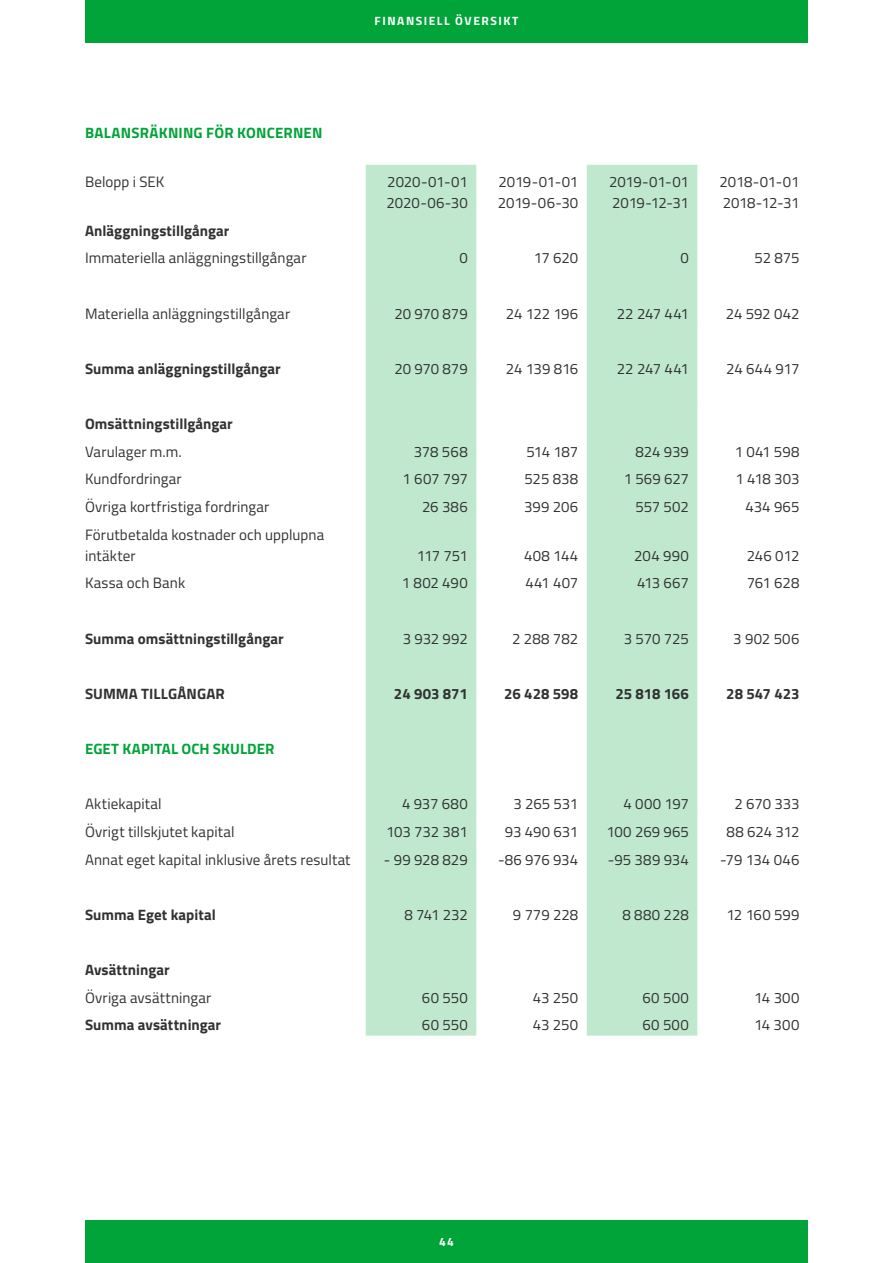
<style>
.page{position:relative;width:893px;height:1263px;background:#fff}
.page>*{position:absolute;margin:0;border:0;box-sizing:border-box;transform-origin:0 0}
.t1{font:15px/21px "Titillium Web";letter-spacing:.005em;color:#323232}
.t2{font:700 15px "Titillium Web";letter-spacing:.005em;color:#323232}
.t3{font:15px/21px "Titillium Web";letter-spacing:-.015em;color:#323232}
.t4{font:700 15px "Titillium Web";letter-spacing:.01em;color:#00a439}
.t5{font:700 12px "Titillium Web";letter-spacing:.125em;color:#fff}
</style>
<div class="page">
<div style="left:85px;top:0;width:723px;height:43px;background:#00a439"></div>
<div style="left:85px;top:1220px;width:723px;height:43px;background:#00a439"></div>
<svg style="left:366px;top:165px;width:331px;height:871px;fill:#bfe8ce"></svg>
<p class="t5" style="left:375px;top:12px;width:145px">FINANSIELL ÖVERSIKT</p>
<p class="t4" style="left:85px;top:121px;width:239px">BALANSRÄKNING FÖR KONCERNEN</p>
<p class="t1" style="left:85px;top:171px;width:81px">Belopp i SEK</p>
<p class="t1" style="left:387px;top:171px;width:83px">2020-01-01<br>2020-06-30</p>
<p class="t3" style="left:498px;top:171px;width:82px">2019-01-01<br>2019-06-30</p>
<p class="t3" style="left:609px;top:171px;width:81px">2019-01-01<br>2019-12-31</p>
<p class="t3" style="left:719px;top:171px;width:81px">2018-01-01<br>2018-12-31</p>
<p class="t2" style="left:85px;top:219px;width:146px">Anläggningstillgångar</p>
<p class="t1" style="left:85px;top:247px;width:223px">Immateriella anläggningstillgångar</p>
<p class="t1" style="left:459px;top:247px;width:10px">0</p>
<p class="t1" style="left:534px;top:247px;width:46px">17 620</p>
<p class="t1" style="left:680px;top:247px;width:10px">0</p>
<p class="t1" style="left:754px;top:247px;width:46px">52 875</p>
<p class="t1" style="left:85px;top:302px;width:207px">Materiella anläggningstillgångar</p>
<p class="t1" style="left:394px;top:302px;width:75px">20 970 879</p>
<p class="t1" style="left:506px;top:302px;width:74px">24 122 196</p>
<p class="t1" style="left:617px;top:302px;width:73px">22 247 441</p>
<p class="t1" style="left:726px;top:302px;width:75px">24 592 042</p>
<p class="t2" style="left:85px;top:357px;width:197px">Summa anläggningstillgångar</p>
<p class="t1" style="left:394px;top:357px;width:75px">20 970 879</p>
<p class="t1" style="left:506px;top:357px;width:74px">24 139 816</p>
<p class="t1" style="left:617px;top:357px;width:73px">22 247 441</p>
<p class="t1" style="left:726px;top:357px;width:75px">24 644 917</p>
<p class="t2" style="left:85px;top:412px;width:149px">Omsättningstillgångar</p>
<p class="t1" style="left:85px;top:440px;width:98px">Varulager m.m.</p>
<p class="t1" style="left:414px;top:440px;width:56px">378 568</p>
<p class="t1" style="left:526px;top:440px;width:53px">514 187</p>
<p class="t1" style="left:635px;top:440px;width:55px">824 939</p>
<p class="t1" style="left:735px;top:440px;width:66px">1 041 598</p>
<p class="t1" style="left:85px;top:468px;width:98px">Kundfordringar</p>
<p class="t1" style="left:403px;top:468px;width:67px">1 607 797</p>
<p class="t1" style="left:524px;top:468px;width:55px">525 838</p>
<p class="t1" style="left:624px;top:468px;width:67px">1 569 627</p>
<p class="t1" style="left:736px;top:468px;width:65px">1 418 303</p>
<p class="t1" style="left:85px;top:496px;width:186px">Övriga kortfristiga fordringar</p>
<p class="t1" style="left:422px;top:496px;width:47px">26 386</p>
<p class="t1" style="left:524px;top:496px;width:56px">399 206</p>
<p class="t1" style="left:635px;top:496px;width:55px">557 502</p>
<p class="t1" style="left:745px;top:496px;width:56px">434 965</p>
<p class="t1" style="left:85px;top:523px;width:241px">Förutbetalda kostnader och upplupna intäkter</p>
<p class="t1" style="left:417px;top:544px;width:52px">117 751</p>
<p class="t1" style="left:524px;top:544px;width:56px">408 144</p>
<p class="t1" style="left:634px;top:544px;width:56px">204 990</p>
<p class="t1" style="left:747px;top:544px;width:54px">246 012</p>
<p class="t1" style="left:85px;top:572px;width:102px">Kassa och Bank</p>
<p class="t1" style="left:402px;top:572px;width:67px">1 802 490</p>
<p class="t1" style="left:525px;top:572px;width:54px">441 407</p>
<p class="t1" style="left:637px;top:572px;width:53px">413 667</p>
<p class="t1" style="left:747px;top:572px;width:54px">761 628</p>
<p class="t2" style="left:85px;top:627px;width:200px">Summa omsättningstillgångar</p>
<p class="t1" style="left:403px;top:627px;width:66px">3 932 992</p>
<p class="t1" style="left:512px;top:627px;width:68px">2 288 782</p>
<p class="t1" style="left:624px;top:627px;width:67px">3 570 725</p>
<p class="t1" style="left:733px;top:627px;width:68px">3 902 506</p>
<p class="t2" style="left:85px;top:682px;width:141px">SUMMA TILLGÅNGAR</p>
<p class="t2" style="left:394px;top:682px;width:75px">24 903 871</p>
<p class="t2" style="left:504px;top:682px;width:75px">26 428 598</p>
<p class="t2" style="left:616px;top:682px;width:75px">25 818 166</p>
<p class="t2" style="left:726px;top:682px;width:75px">28 547 423</p>
<p class="t4" style="left:85px;top:737px;width:191px">EGET KAPITAL OCH SKULDER</p>
<p class="t1" style="left:85px;top:793px;width:78px">Aktiekapital</p>
<p class="t1" style="left:402px;top:793px;width:67px">4 937 680</p>
<p class="t1" style="left:513px;top:793px;width:66px">3 265 531</p>
<p class="t1" style="left:624px;top:793px;width:67px">4 000 197</p>
<p class="t1" style="left:734px;top:793px;width:66px">2 670 333</p>
<p class="t1" style="left:85px;top:820px;width:151px">Övrigt tillskjutet kapital</p>
<p class="t1" style="left:386px;top:820px;width:83px">103 732 381</p>
<p class="t1" style="left:505px;top:820px;width:75px">93 490 631</p>
<p class="t1" style="left:606px;top:820px;width:84px">100 269 965</p>
<p class="t1" style="left:727px;top:820px;width:74px">88 624 312</p>
<p class="t1" style="left:85px;top:848px;width:267px">Annat eget kapital inklusive årets resultat</p>
<p class="t1" style="left:384px;top:848px;width:85px">- 99 928 829</p>
<p class="t1" style="left:498px;top:848px;width:82px">-86 976 934</p>
<p class="t1" style="left:608px;top:848px;width:83px">-95 389 934</p>
<p class="t1" style="left:720px;top:848px;width:81px">-79 134 046</p>
<p class="t2" style="left:85px;top:903px;width:132px">Summa Eget kapital</p>
<p class="t1" style="left:405px;top:903px;width:65px">8 741 232</p>
<p class="t1" style="left:513px;top:903px;width:67px">9 779 228</p>
<p class="t1" style="left:623px;top:903px;width:68px">8 880 228</p>
<p class="t1" style="left:726px;top:903px;width:75px">12 160 599</p>
<p class="t2" style="left:85px;top:958px;width:86px">Avsättningar</p>
<p class="t1" style="left:85px;top:986px;width:128px">Övriga avsättningar</p>
<p class="t1" style="left:422px;top:986px;width:47px">60 550</p>
<p class="t1" style="left:533px;top:986px;width:47px">43 250</p>
<p class="t1" style="left:643px;top:986px;width:48px">60 500</p>
<p class="t1" style="left:754px;top:986px;width:47px">14 300</p>
<p class="t2" style="left:85px;top:1014px;width:138px">Summa avsättningar</p>
<p class="t1" style="left:422px;top:1014px;width:47px">60 550</p>
<p class="t1" style="left:533px;top:1014px;width:47px">43 250</p>
<p class="t1" style="left:642px;top:1014px;width:48px">60 500</p>
<p class="t1" style="left:754px;top:1014px;width:47px">14 300</p>
<p class="t5" style="left:439px;top:1232px;width:16px">44</p>
</div>
